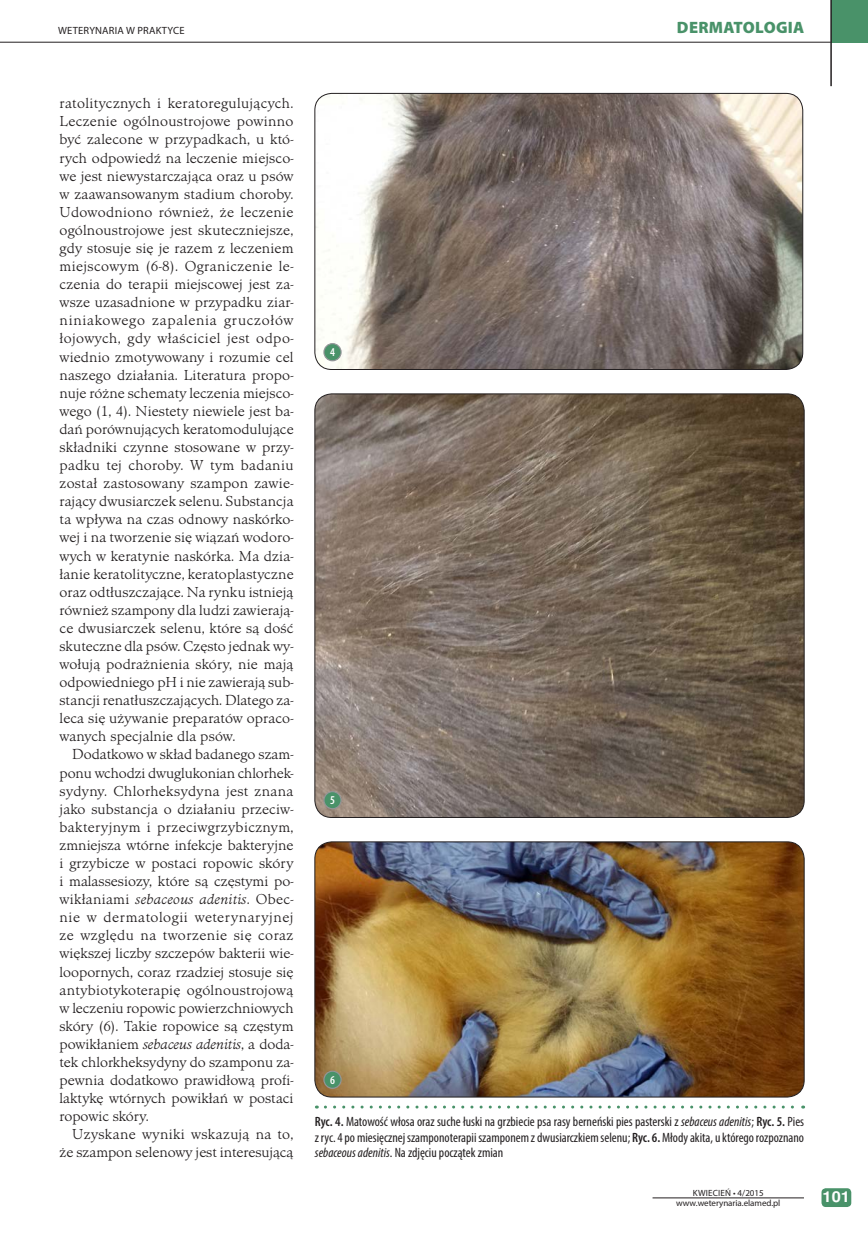
<style>
.page{position:relative;width:868px;height:1234px;background:#fff}
.page>*{position:absolute;margin:0;border:0;box-sizing:border-box;transform-origin:0 0}
.t1{font:900 16.5px "Myriad Pro";letter-spacing:.02em;color:#499269}
.t2{font:300 15px/18.1px "Minister TCE";color:#231f20;text-align:justify}
.t3{font:700 15px "Nimbus San LCE";color:#fff;scale:1.1 1}
.t4{font:condensed 13.5px/15.6px "Myriad Pro";color:#231f20;text-align:justify}
.t5{font:600 condensed 12px "Myriad Pro";color:#fff}
.t6{font:10.5px "Myriad Pro";letter-spacing:.02em;color:#231f20}
.t7{font:9px "Myriad Pro";letter-spacing:-.005em;color:#231f20}
.t8{font:9px "Myriad Pro";letter-spacing:.02em;color:#231f20}
.s1{font-style:italic}
.s2{font-weight:600}
</style>
<div class="page">
<div style="left:831px;top:0;width:36px;height:42px;background:#499269"></div>
<hr style="left:830px;top:0;width:1px;height:86px;background:#231f20">
<hr style="left:0;top:42px;width:830px;height:1px;background:#231f20">
<div style="left:821px;top:1187px;width:30px;height:19px;background:#499269;border-radius:4px"></div>
<hr style="left:652px;top:1197px;width:151px;height:1px;background:#231f20">
<img style="left:315px;top:93px;width:487px;height:276px">
<div style="left:314px;top:93px;width:489px;height:277px;border:1px solid #231f20;border-radius:17px"></div>
<img style="left:315px;top:394px;width:489px;height:423px">
<img style="left:315px;top:841px;width:489px;height:255px">
<div style="left:314px;top:841px;width:490px;height:256px;border:1px solid #231f20;border-radius:17px"></div>
<svg style="left:325px;top:1105px;width:478px;height:3px"></svg>
<div style="left:324px;top:343px;width:17px;height:18px;background:#499269;border-radius:50%"></div>
<div style="left:323px;top:343px;width:18px;height:18px;border:1px solid #939598;border-radius:50%"></div>
<div style="left:324px;top:791px;width:17px;height:17px;background:#499269;border-radius:50%"></div>
<div style="left:323px;top:790px;width:18px;height:19px;border:1px solid #939598;border-radius:50%"></div>
<div style="left:324px;top:1070px;width:17px;height:18px;background:#499269;border-radius:50%"></div>
<div style="left:323px;top:1070px;width:18px;height:18px;border:1px solid #939598;border-radius:50%"></div>
<p class="t6" style="left:58px;top:24px;width:128px">WETERYNARIA W PRAKTYCE</p>
<p class="t1" style="left:677px;top:18px;width:129px">DERMATOLOGIA</p>
<p class="t2" style="left:59px;top:94px;width:235px">ratolitycznych i keratoregulujących.<br>Leczenie ogólnoustrojowe powinno być zalecone w przypadkach, u któ&shy;rych odpowiedź na leczenie miejsco&shy;we jest niewystarczająca oraz u psów w zaawansowanym stadium choroby.<br>Udowodniono również, że leczenie ogólnoustrojowe jest skuteczniejsze, gdy stosuje się je razem z leczeniem miejscowym (6-8). Ograniczenie le&shy;czenia do terapii miejscowej jest za&shy;wsze uzasadnione w przypadku ziar&shy;niniakowego zapalenia gruczołów łojowych, gdy właściciel jest odpo&shy;wiednio zmotywowany i rozumie cel naszego działania. Literatura propo&shy;nuje różne schematy leczenia miejsco&shy;wego (1, 4). Niestety niewiele jest ba&shy;dań porównujących keratomodulujące składniki czynne stosowane w przy&shy;padku tej choroby. W tym badaniu został zastosowany szampon zawie&shy;rający dwusiarczek selenu. Substancja ta wpływa na czas odnowy naskórko&shy;wej i na tworzenie się wiązań wodoro&shy;wych w keratynie naskórka. Ma dzia&shy;łanie keratolityczne, keratoplastyczne oraz odtłuszczające. Na rynku istnieją również szampony dla ludzi zawierają&shy;ce dwusiarczek selenu, które są dość skuteczne dla psów. Często jednak wy&shy;wołują podrażnienia skóry, nie mają odpowiedniego pH i nie zawierają sub&shy;stancji renatłuszczających. Dlatego za&shy;leca się używanie preparatów opraco&shy;wanych specjalnie dla psów.</p>
<p class="t2" style="left:59px;top:745px;width:236px;text-indent:13px">Dodatkowo w skład badanego szam&shy;ponu wchodzi dwuglukonian chlorhek&shy;sydyny. Chlorheksydyna jest znana jako substancja o działaniu przeciw&shy;bakteryjnym i przeciwgrzybicznym, zmniejsza wtórne infekcje bakteryjne i grzybicze w postaci ropowic skóry i malassesiozy, które są częstymi po&shy;wikłaniami <span class="s1">sebaceous adenitis</span>. Obec&shy;nie w dermatologii weterynaryjnej ze względu na tworzenie się coraz większej liczby szczepów bakterii wie&shy;loopornych, coraz rzadziej stosuje się antybiotykoterapię ogólnoustrojową w leczeniu ropowic powierzchniowych skóry (6). Takie ropowice są częstym powikłaniem <span class="s1">sebaceus adenitis</span>, a doda&shy;tek chlorkheksydyny do szamponu za&shy;pewnia dodatkowo prawidłową profi&shy;laktykę wtórnych powikłań w postaci ropowic skóry.</p>
<p class="t2" style="left:59px;top:1125px;width:235px;text-align:right">Uzyskane wyniki wskazują na to, że szampon selenowy jest interesującą</p>
<p class="t5" style="left:330px;top:345px;width:6px">4</p>
<p class="t5" style="left:330px;top:793px;width:6px">5</p>
<p class="t5" style="left:330px;top:1072px;width:6px">6</p>
<p class="t4" style="left:315px;top:1113px;width:490px"><span class="s2">Ryc. 4.</span> Matowość włosa oraz suche łuski na grzbiecie psa rasy berneński pies pasterski z <span class="s1">sebaceus adenitis</span>; <span class="s2">Ryc. 5.</span> Pies z ryc. 4 po miesięcznej szamponoterapii szamponem z dwusiarczkiem selenu; <span class="s2">Ryc. 6.</span>Młody akita, u którego rozpoznano <span class="s1">sebaceous adenitis</span>. Na zdjęciu początek zmian</p>
<p class="t8" style="left:693px;top:1186px;width:72px">KWIECIEŃ • 4/2015</p>
<p class="t7" style="left:676px;top:1197px;width:106px">www.weterynaria.elamed.pl</p>
<p class="t3" style="left:822px;top:1187px;width:27px">101</p>
</div>
